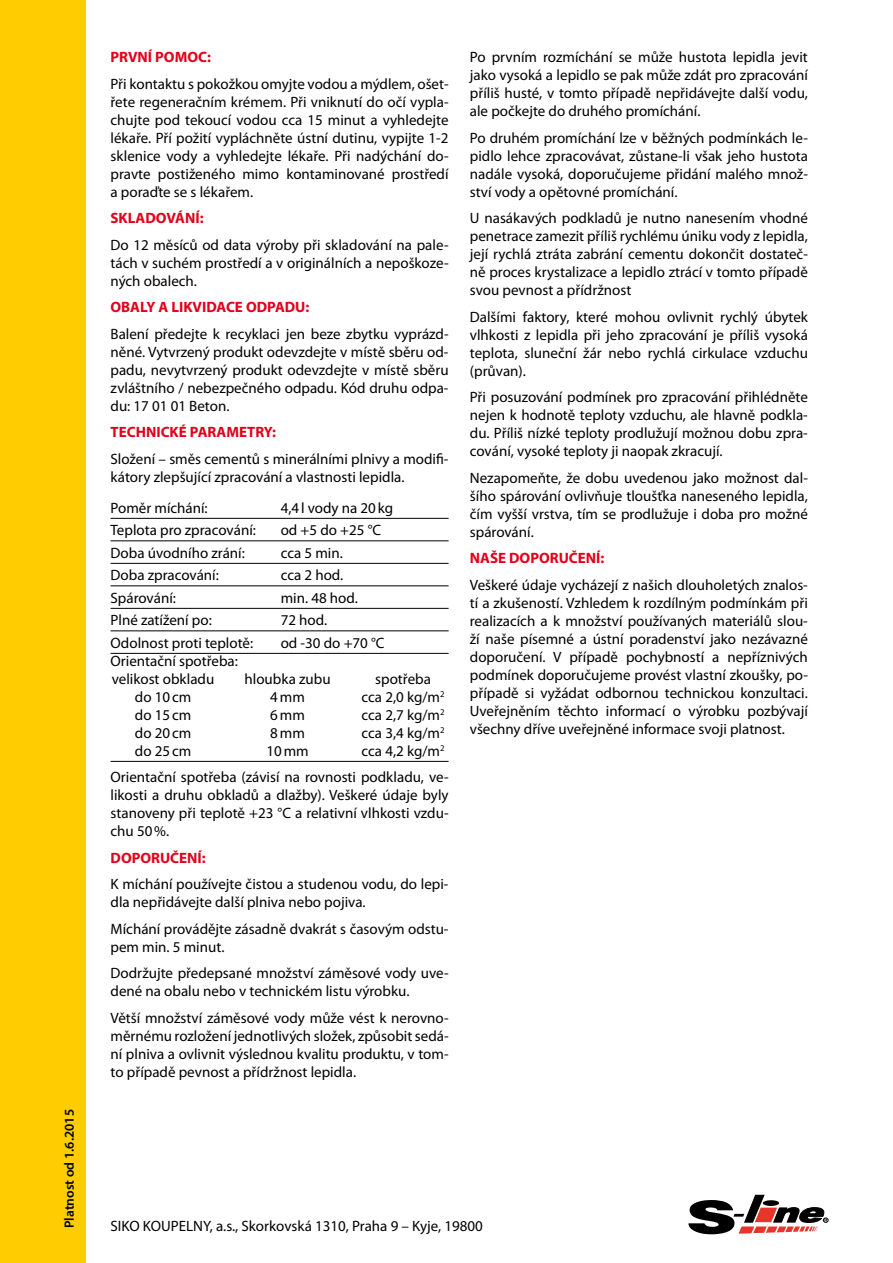
<style>
.page{position:relative;width:893px;height:1263px;background:#fff}
.page>*{position:absolute;margin:0;border:0;box-sizing:border-box;transform-origin:0 0}
.t1{font:15px/18px "Myriad Pro";color:#000;text-align:justify}
.t2{font:700 15px "Myriad Pro";color:#e2001a}
.t3{font:600 13.5px "Myriad Pro";color:#000}
</style>
<div class="page">
<hr style="left:111px;top:518px;width:338px;height:1px;background:#000">
<hr style="left:111px;top:540px;width:338px;height:1px;background:#000">
<hr style="left:111px;top:563px;width:338px;height:1px;background:#000">
<hr style="left:111px;top:585px;width:338px;height:1px;background:#000">
<hr style="left:111px;top:608px;width:338px;height:1px;background:#000">
<hr style="left:111px;top:630px;width:338px;height:1px;background:#000">
<hr style="left:111px;top:653px;width:338px;height:1px;background:#000">
<hr style="left:111px;top:761px;width:338px;height:1px;background:#000">
<div style="left:0;top:0;width:85px;height:1263px;background:#fecc00"></div>
<svg style="left:688px;top:1195px;width:140px;height:39px"></svg>
<p class="t3" style="left:61px;top:1228px;width:121px;rotate:-90deg">Platnost od 1.6.2015</p>
<p class="t2" style="left:111px;top:47px;width:102px">PRVNÍ POMOC:</p>
<p class="t1" style="left:111px;top:75px;width:340px">Při kontaktu s pokožkou omyjte vodou a mýdlem, ošet&shy;řete regeneračním krémem. Při vniknutí do očí vypla&shy;chujte pod tekoucí vodou cca 15 minut a vyhledejte lékaře. Pří požití vypláchněte ústní dutinu, vypijte 1-2 sklenice vody a vyhledejte lékaře. Při nadýchání do&shy;pravte postiženého mimo kontaminované prostředí a poraďte se s lékařem.</p>
<p class="t2" style="left:111px;top:208px;width:95px">SKLADOVÁNÍ:</p>
<p class="t1" style="left:111px;top:236px;width:340px">Do 12 měsíců od data výroby při skladování na pale&shy;tách v suchém prostředí a v originálních a nepoškoze&shy;ných obalech.</p>
<p class="t2" style="left:111px;top:297px;width:200px">OBALY A LIKVIDACE ODPADU:</p>
<p class="t1" style="left:111px;top:325px;width:340px">Balení předejte k recyklaci jen beze zbytku vyprázd&shy;něné. Vytvrzený produkt odevzdejte v místě sběru od&shy;padu, nevytvrzený produkt odevzdejte v místě sběru zvláštního / nebezpečného odpadu. Kód druhu odpa&shy;du: 17 01 01 Beton.</p>
<p class="t2" style="left:111px;top:422px;width:167px">TECHNICKÉ PARAMETRY:</p>
<p class="t1" style="left:111px;top:450px;width:339px">Složení – směs cementů s minerálními plnivy a modifi&shy;kátory zlepšující zpracování a vlastnosti lepidla.</p>
<p class="t1" style="left:111px;top:499px;width:99px">Poměr míchání:</p>
<p class="t1" style="left:281px;top:499px;width:114px">4,4l vody na 20kg</p>
<p class="t1" style="left:111px;top:521px;width:147px">Teplota pro zpracování:</p>
<p class="t1" style="left:281px;top:521px;width:102px">od +5 do +25 °C</p>
<p class="t1" style="left:111px;top:544px;width:136px">Doba úvodního zrání:</p>
<p class="t1" style="left:281px;top:544px;width:64px">cca 5 min.</p>
<p class="t1" style="left:111px;top:566px;width:110px">Doba zpracování:</p>
<p class="t1" style="left:281px;top:566px;width:64px">cca 2 hod.</p>
<p class="t1" style="left:111px;top:589px;width:67px">Spárování:</p>
<p class="t1" style="left:281px;top:589px;width:79px">min. 48 hod.</p>
<p class="t1" style="left:111px;top:611px;width:103px">Plné zatížení po:</p>
<p class="t1" style="left:281px;top:611px;width:48px">72 hod.</p>
<p class="t1" style="left:111px;top:634px;width:144px">Odolnost proti teplotě:</p>
<p class="t1" style="left:281px;top:634px;width:105px">od -30 do +70 °C</p>
<p class="t1" style="left:111px;top:652px;width:129px">Orientační spotřeba: velikost obkladu</p>
<p class="t1" style="left:245px;top:670px;width:88px">hloubka zubu</p>
<p class="t1" style="left:375px;top:670px;width:57px">spotřeba</p>
<p class="t1" style="left:135px;top:688px;width:58px">do 10cm</p>
<p class="t1" style="left:270px;top:688px;width:36px">4mm</p>
<p class="t1" style="left:362px;top:688px;width:84px">cca 2,0 kg/m<sup>2</sup></p>
<p class="t1" style="left:135px;top:706px;width:58px">do 15cm</p>
<p class="t1" style="left:270px;top:706px;width:36px">6mm</p>
<p class="t1" style="left:362px;top:706px;width:85px">cca 2,7 kg/m<sup>2</sup></p>
<p class="t1" style="left:135px;top:724px;width:58px">do 20cm</p>
<p class="t1" style="left:270px;top:724px;width:36px">8mm</p>
<p class="t1" style="left:362px;top:724px;width:85px">cca 3,4 kg/m<sup>2</sup></p>
<p class="t1" style="left:135px;top:742px;width:58px">do 25cm</p>
<p class="t1" style="left:266px;top:742px;width:44px">10mm</p>
<p class="t1" style="left:111px;top:737px;width:340px;line-height:26.5px;text-align:right">cca 4,2 kg/m<sup>2<br></sup>Orientační spotřeba (závisí na rovnosti podkladu, ve-</p>
<p class="t1" style="left:111px;top:786px;width:340px">likosti a druhu obkladů a dlažby). Veškeré údaje byly stanoveny při teplotě +23 °C a relativní vlhkosti vzdu&shy;chu 50%.</p>
<p class="t2" style="left:111px;top:848px;width:97px">DOPORUČENÍ:</p>
<p class="t1" style="left:111px;top:875px;width:339px">K míchání používejte čistou a studenou vodu, do lepi&shy;dla nepřidávejte další plniva nebo pojiva.</p>
<p class="t1" style="left:111px;top:920px;width:339px">Míchání provádějte zásadně dvakrát s časovým odstu&shy;pem min. 5 minut.</p>
<p class="t1" style="left:111px;top:964px;width:340px">Dodržujte předepsané množství záměsové vody uve&shy;dené na obalu nebo v technickém listu výrobku.</p>
<p class="t1" style="left:111px;top:1009px;width:340px">Větší množství záměsové vody může vést k nerovno&shy;měrnému rozložení jednotlivých složek, způsobit sedá&shy;ní plniva a ovlivnit výslednou kvalitu produktu, v tom&shy;to případě pevnost a přídržnost lepidla.</p>
<p class="t1" style="left:470px;top:48px;width:340px">Po prvním rozmíchání se může hustota lepidla jevit jako vysoká a lepidlo se pak může zdát pro zpracování příliš husté, v tomto případě nepřidávejte další vodu, ale počkejte do druhého promíchání.</p>
<p class="t1" style="left:470px;top:129px;width:340px">Po druhém promíchání lze v běžných podmínkách le&shy;pidlo lehce zpracovávat, zůstane-li však jeho hustota nadále vysoká, doporučujeme přidání malého množ&shy;ství vody a opětovné promíchání.</p>
<p class="t1" style="left:470px;top:209px;width:340px">U nasákavých podkladů je nutno nanesením vhodné penetrace zamezit příliš rychlému úniku vody z lepidla, její rychlá ztráta zabrání cementu dokončit dostateč&shy;ně proces krystalizace a lepidlo ztrácí v tomto případě svou pevnost a přídržnost</p>
<p class="t1" style="left:470px;top:308px;width:340px">Dalšími faktory, které mohou ovlivnit rychlý úbytek vlhkosti z lepidla při jeho zpracování je příliš vysoká teplota, sluneční žár nebo rychlá cirkulace vzduchu (průvan).</p>
<p class="t1" style="left:470px;top:388px;width:340px">Při posuzování podmínek pro zpracování přihlédněte nejen k hodnotě teploty vzduchu, ale hlavně podkla&shy;du. Příliš nízké teploty prodlužují možnou dobu zpra&shy;cování, vysoké teploty ji naopak zkracují.</p>
<p class="t1" style="left:470px;top:469px;width:340px">Nezapomeňte, že dobu uvedenou jako možnost dal&shy;šího spárování ovlivňuje tloušťka naneseného lepidla, čím vyšší vrstva, tím se prodlužuje i doba pro možné spárování.</p>
<p class="t2" style="left:470px;top:548px;width:136px">NAŠE DOPORUČENÍ:</p>
<p class="t1" style="left:470px;top:576px;width:340px">Veškeré údaje vycházejí z našich dlouholetých znalos&shy;tí a zkušeností. Vzhledem k rozdílným podmínkám při realizacích a k množství používaných materiálů slou&shy;ží naše písemné a ústní poradenství jako nezávazné doporučení. V případě pochybností a nepříznivých podmínek doporučujeme provést vlastní zkoušky, po&shy;případě si vyžádat odbornou technickou konzultaci.<br>Uveřejněním těchto informací o výrobku pozbývají všechny dříve uveřejněné informace svoji platnost.</p>
<p class="t1" style="left:111px;top:1217px;width:374px">SIKO KOUPELNY, a.s., Skorkovská 1310, Praha 9 – Kyje, 19800</p>
</div>
